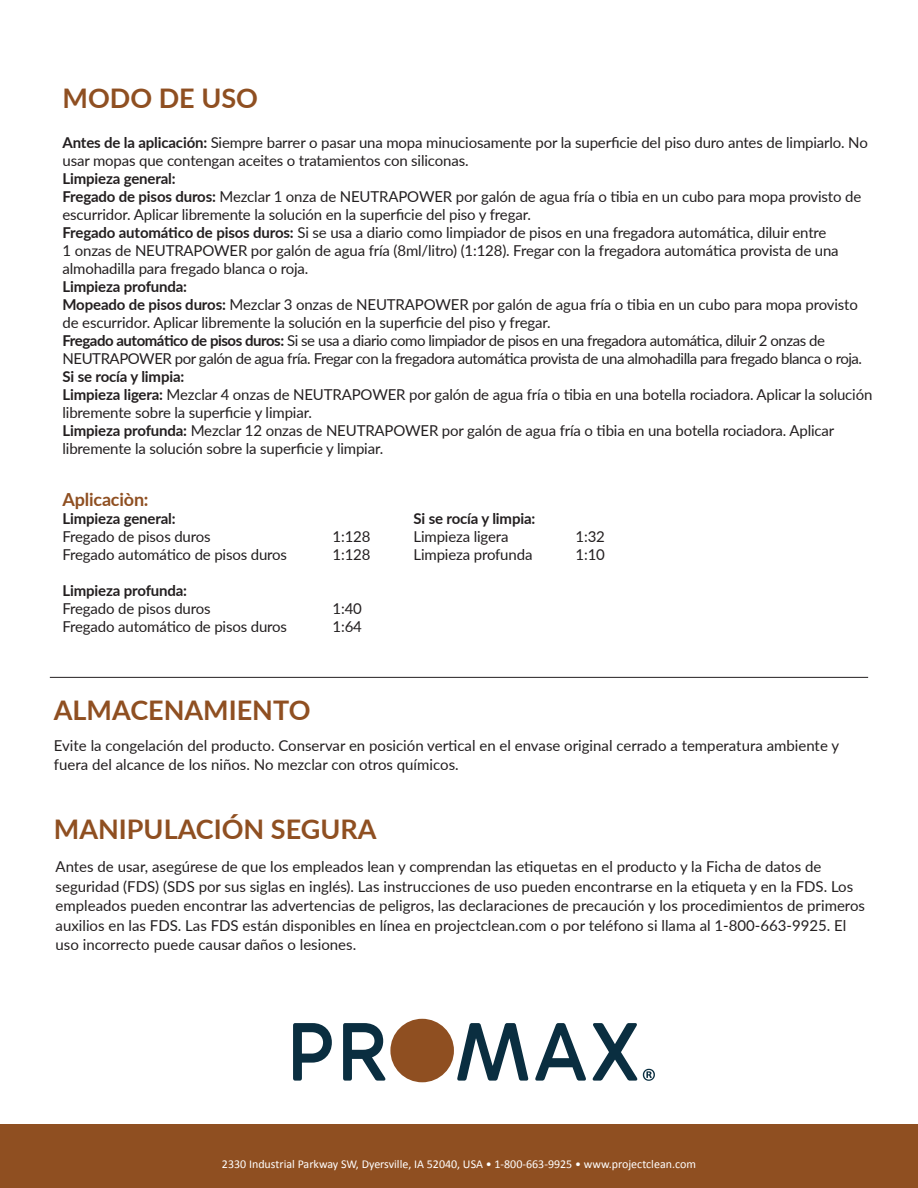
<style>
.page{position:relative;width:918px;height:1188px;background:#fff}
.page>*{position:absolute;margin:0;border:0;box-sizing:border-box;transform-origin:0 0}
.t1{font:700 27px "Lato";color:#8f4f21}
.t2{font:700 18px "Lato";letter-spacing:-.01em;color:#8f4f21}
.t3{font:15px/18px "Lato";letter-spacing:-.01em;color:#231f20}
.t4{font:15px/18px "Lato";letter-spacing:-.03em;color:#231f20}
.t5{font:700 15px/18px "Lato";letter-spacing:-.01em;color:#231f20}
.t6{font:12px "Calibri";color:#fff}
.s1{font-weight:700}
.s2{font-weight:400}
</style>
<div class="page">
<hr style="left:50px;top:677px;width:818px;height:1px;background:#231f20">
<div style="left:0;top:1124px;width:918px;height:64px;background:#8f4f21"></div>
<svg style="left:293px;top:1023px;width:39px;height:58px"></svg>
<svg style="left:343px;top:1023px;width:43px;height:58px"></svg>
<svg style="left:457px;top:1023px;width:72px;height:58px"></svg>
<svg style="left:535px;top:1023px;width:51px;height:58px"></svg>
<svg style="left:592px;top:1023px;width:63px;height:58px"></svg>
<div style="left:390px;top:1019px;width:64px;height:63px;background:#8f4f21;border-radius:50%"></div>
<p class="t1" style="left:63px;top:78px;width:197px">MODO DE USO</p>
<p class="t3" style="left:63px;top:133px;width:807px"><span class="s1">Antes de la aplicación:</span> Siempre barrer o pasar una mopa minuciosamente por la superficie del piso duro antes de limpiarlo. No usar mopas que contengan aceites o tratamientos con siliconas.</p>
<p class="t5" style="left:63px;top:169px;width:115px">Limpieza general:</p>
<p class="t3" style="left:63px;top:187px;width:800px"><span class="s1">Fregado de pisos duros:</span> Mezclar 1 onza de NEUTRAPOWER por galón de agua fría o tibia en un cubo para mopa provisto de escurridor. Aplicar libremente la solución en la superficie del piso y fregar.</p>
<p class="t3" style="left:63px;top:223px;width:778px"><span class="s1">Fregado automático de pisos duros:</span> Si se usa a diario como limpiador de pisos en una fregadora automática, diluir entre<br>1 onzas de NEUTRAPOWER por galón de agua fría (8ml/litro) (1:128). Fregar con la fregadora automática provista de una almohadilla para fregado blanca o roja.</p>
<p class="t5" style="left:63px;top:277px;width:126px">Limpieza profunda:</p>
<p class="t3" style="left:63px;top:295px;width:797px"><span class="s1">Mopeado de pisos duros:</span> Mezclar 3 onzas de NEUTRAPOWER por galón de agua fría o tibia en un cubo para mopa provisto de escurridor. Aplicar libremente la solución en la superficie del piso y fregar.</p>
<p class="t4" style="left:63px;top:331px;width:801px"><span class="s1">Fregado automático de pisos duros:</span> Si se usa a diario como limpiador de pisos en una fregadora automática, diluir 2 onzas de<br>NEUTRAPOWER por galón de agua fría. Fregar con la fregadora automática provista de una almohadilla para fregado blanca o roja.</p>
<p class="t5" style="left:63px;top:367px;width:123px">Si se rocía y limpia:</p>
<p class="t3" style="left:63px;top:385px;width:811px"><span class="s1">Limpieza ligera:</span> Mezclar 4 onzas de NEUTRAPOWER por galón de agua fría o tibia en una botella rociadora. Aplicar la solución libremente sobre la superficie y limpiar.</p>
<p class="t3" style="left:63px;top:421px;width:773px"><span class="s1">Limpieza profunda:</span> Mezclar 12 onzas de NEUTRAPOWER por galón de agua fría o tibia en una botella rociadora. Aplicar libremente la solución sobre la superficie y limpiar.</p>
<p class="t2" style="left:63px;top:486px;width:88px">Aplicaciòn:</p>
<p class="t3" style="left:63px;top:509px;width:150px"><span class="s1">Limpieza general:<br></span>Fregado de pisos duros</p>
<p class="t3" style="left:333px;top:527px;width:39px">1:128</p>
<p class="t3" style="left:63px;top:545px;width:226px">Fregado automático de pisos duros</p>
<p class="t3" style="left:333px;top:545px;width:39px">1:128</p>
<p class="t3" style="left:63px;top:581px;width:150px"><span class="s1">Limpieza profunda:<br></span>Fregado de pisos duros</p>
<p class="t3" style="left:333px;top:599px;width:31px">1:40</p>
<p class="t3" style="left:63px;top:617px;width:226px">Fregado automático de pisos duros</p>
<p class="t3" style="left:333px;top:617px;width:31px">1:64</p>
<p class="t1" style="left:54px;top:691px;width:258px">ALMACENAMIENTO</p>
<p class="t5" style="left:414px;top:509px;width:123px">Si se rocía y limpia:<br><span class="s2">Limpieza ligera</span></p>
<p class="t3" style="left:576px;top:527px;width:31px">1:32</p>
<p class="t3" style="left:414px;top:545px;width:120px">Limpieza profunda</p>
<p class="t3" style="left:576px;top:545px;width:31px">1:10</p>
<p class="t3" style="left:54px;top:735px;width:787px;line-height:19.5px">Evite la congelación del producto. Conservar en posición vertical en el envase original cerrado a temperatura ambiente y fuera del alcance de los niños. No mezclar con otros químicos.</p>
<p class="t1" style="left:54px;top:810px;width:324px">MANIPULACIÓN SEGURA</p>
<p class="t3" style="left:56px;top:856px;width:811px;line-height:19.5px">Antes de usar, asegúrese de que los empleados lean y comprendan las etiquetas en el producto y la Ficha de datos de seguridad (FDS) (SDS por sus siglas en inglés). Las instrucciones de uso pueden encontrarse en la etiqueta y en la FDS. Los empleados pueden encontrar las advertencias de peligros, las declaraciones de precaución y los procedimientos de primeros auxilios en las FDS. Las FDS están disponibles en línea en projectclean.com o por teléfono si llama al 1-800-663-9925. El uso incorrecto puede causar daños o lesiones.</p>
<p class="t6" style="left:222px;top:1157px;width:476px">2330 Industrial Parkway SW, Dyersville, IA 52040, USA • 1-800-663-9925 • www.projectclean.com</p>
</div>
